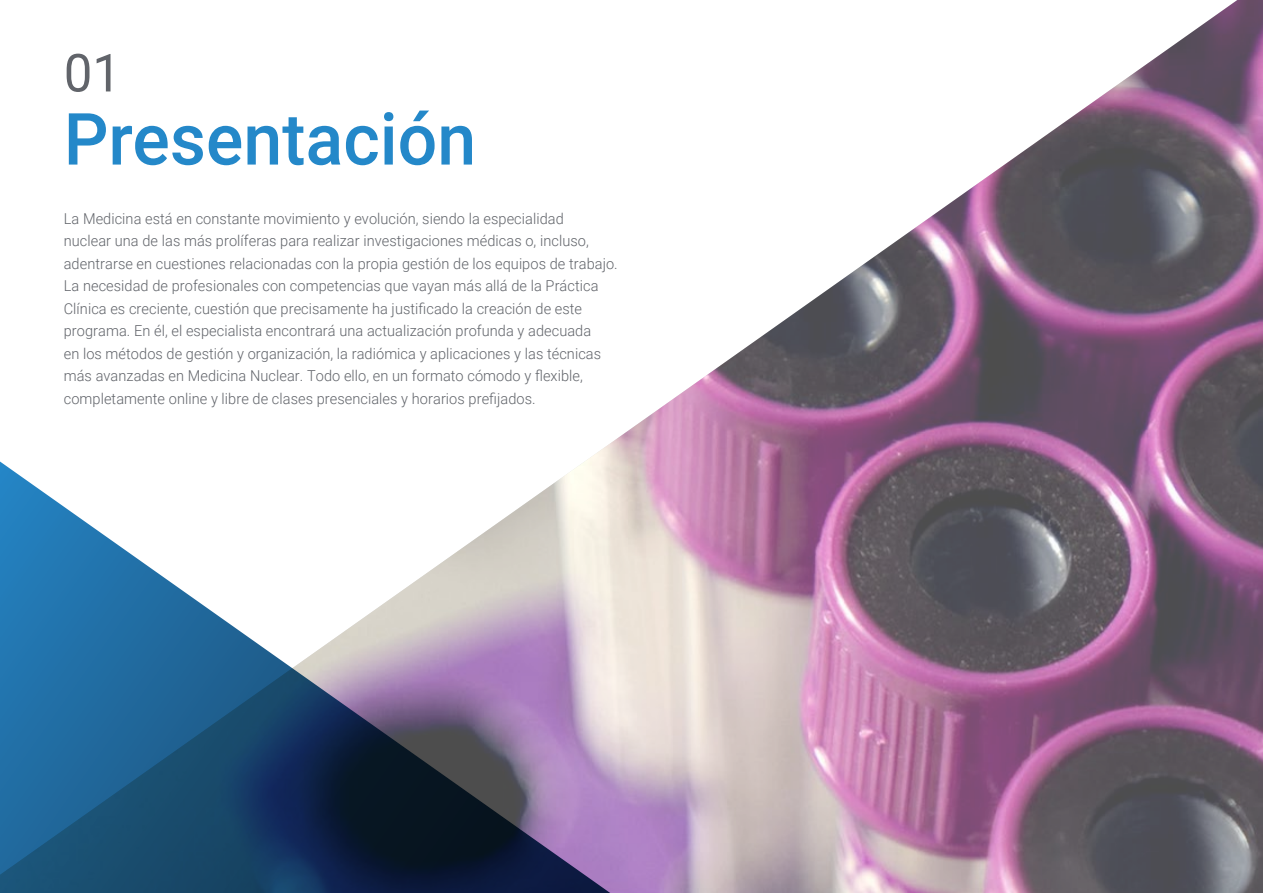
<style>
.page{position:relative;width:1263px;height:893px;background:#fff}
.page>*{position:absolute;margin:0;border:0;box-sizing:border-box;transform-origin:0 0}
.t1{font:500 72px "Roboto";color:#2488c9}
.t2{font:52.5px "Roboto";color:#61646a}
.t3{font:300 15px/22.5px "Roboto";letter-spacing:.005em;color:#61646a}
</style>
<div class="page">
<img style="left:607px;top:0;width:656px;height:893px">
<svg style="left:0;top:446px;width:640px;height:447px"></svg>
<h2 class="t2" style="left:64px;top:36px;width:59px">01</h2>
<h1 class="t1" style="left:64px;top:89px;width:414px">Presentación</h1>
<p class="t3" style="left:64px;top:207px;width:555px">La Medicina está en constante movimiento y evolución, siendo la especialidad<br>nuclear una de las más prolíferas para realizar investigaciones médicas o, incluso, adentrarse en cuestiones relacionadas con la propia gestión de los equipos de trabajo.<br>La necesidad de profesionales con competencias que vayan más allá de la Práctica Clínica es creciente, cuestión que precisamente ha justificado la creación de este programa. En él, el especialista encontrará una actualización profunda y adecuada<br>en los métodos de gestión y organización, la radiómica y aplicaciones y las técnicas más avanzadas en Medicina Nuclear. Todo ello, en un formato cómodo y flexible, completamente online y libre de clases presenciales y horarios prefijados.</p>
</div>
